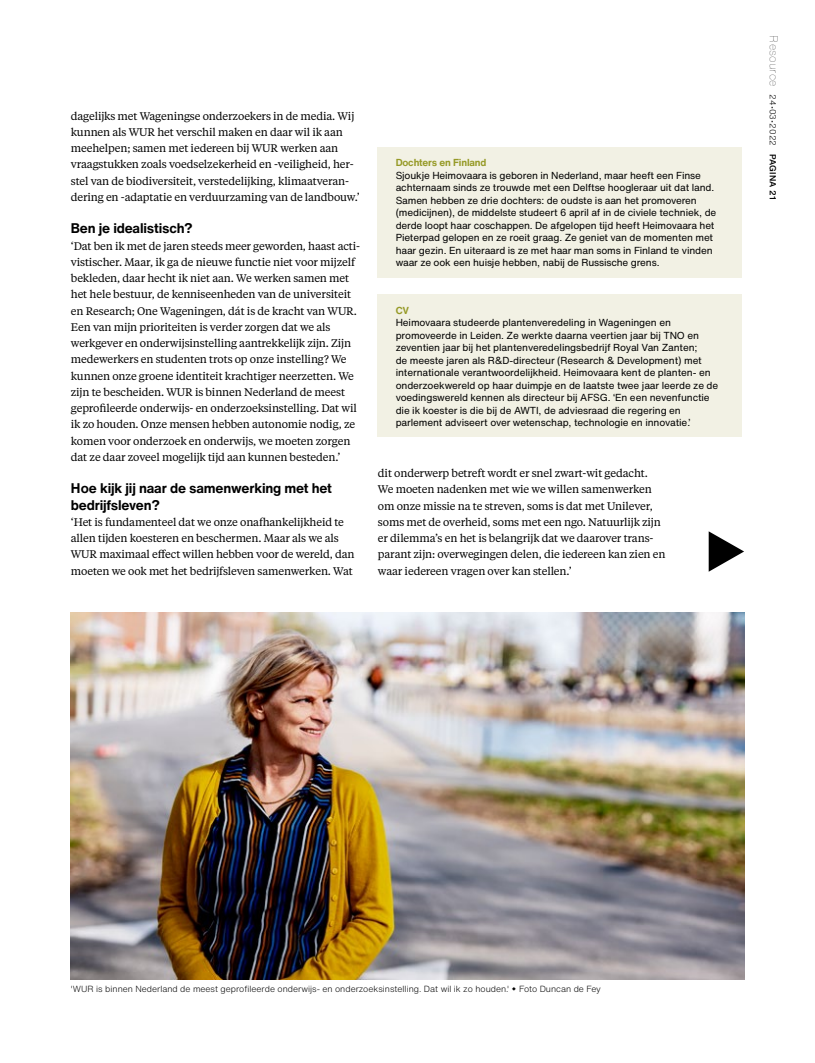
<style>
.page{position:relative;width:815px;height:1063px;background:#fff}
.page>*{position:absolute;margin:0;border:0;box-sizing:border-box;transform-origin:0 0}
.t1{font:700 13.75px/16.2px "Helvetica Now Text";letter-spacing:-.015em;color:#000}
.t2{font:11px/16.2px "Tiempos Text";letter-spacing:-.015em;color:#000}
.t3{font:10px/12.5px "Helvetica Now Text";letter-spacing:-.015em;color:#000}
.t4{font:700 10px "Helvetica Now Text";letter-spacing:-.015em;color:#969a27}
.t5{font:300 8.75px "Helvetica Now Text";color:#000}
.s1{font-weight:100;font-size:11.25px}
.s2{font-weight:500}
</style>
<div class="page">
<img style="left:71px;top:613px;width:673px;height:367px">
<div style="left:378px;top:147px;width:364px;height:130px;background:#f2f1e4"></div>
<div style="left:378px;top:295px;width:364px;height:142px;background:#f2f1e4"></div>
<svg style="left:709px;top:531px;width:35px;height:41px"></svg>
<p class="t2" style="left:71px;top:107px;width:291px">dagelijks met Wageningse onderzoekers in de media. Wij kunnen als WUR het verschil maken en daar wil ik aan meehelpen; samen met iedereen bij WUR werken aan vraagstukken zoals voedselzekerheid en -veiligheid, her&shy;stel van de biodiversiteit, verstedelijking, klimaatveran&shy;dering en -adaptatie en verduurzaming van de landbouw.’</p>
<p class="t1" style="left:71px;top:220px;width:123px">Ben je idealistisch?</p>
<p class="t2" style="left:71px;top:237px;width:291px">‘Dat ben ik met de jaren steeds meer geworden, haast acti&shy;vistischer. Maar, ik ga de nieuwe functie niet voor mijzelf bekleden, daar hecht ik niet aan. We werken samen met het hele bestuur, de kenniseenheden van de universiteit en Research; One Wageningen, dát is de kracht van WUR.<br>Een van mijn prioriteiten is verder zorgen dat we als werkgever en onderwijsinstelling aantrekkelijk zijn. Zijn medewerkers en studenten trots op onze instelling? We kunnen onze groene identiteit krachtiger neerzetten. We zijn te bescheiden. WUR is binnen Nederland de meest geprofileerde onderwijs- en onderzoeksinstelling. Dat wil ik zo houden. Onze mensen hebben autonomie nodig, ze komen voor onderzoek en onderwijs, we moeten zorgen dat ze daar zoveel mogelijk tijd aan kunnen besteden.’</p>
<p class="t1" style="left:71px;top:480px;width:263px">Hoe kijk jij naar de samenwerking met het bedrijfsleven?</p>
<p class="t2" style="left:71px;top:513px;width:285px">‘Het is fundamenteel dat we onze onafhankelijkheid te allen tijden koesteren en beschermen. Maar als we als WUR maximaal effect willen hebben voor de wereld, dan moeten we ook met het bedrijfsleven samenwerken. Wat</p>
<p class="t4" style="left:396px;top:155px;width:92px">Dochters en Finland</p>
<p class="t3" style="left:396px;top:169px;width:322px">Sjoukje Heimovaara is geboren in Nederland, maar heeft een Finse achternaam sinds ze trouwde met een Delftse hoogleraar uit dat land.<br>Samen hebben ze drie dochters: de oudste is aan het promoveren (medicijnen), de middelste studeert 6 april af in de civiele techniek, de derde loopt haar coschappen. De afgelopen tijd heeft Heimovaara het Pieterpad gelopen en ze roeit graag. Ze geniet van de momenten met haar gezin. En uiteraard is ze met haar man soms in Finland te vinden waar ze ook een huisje hebben, nabij de Russische grens.</p>
<p class="t4" style="left:396px;top:303px;width:15px">CV</p>
<p class="t3" style="left:396px;top:316px;width:324px">Heimovaara studeerde plantenveredeling in Wageningen en promoveerde in Leiden. Ze werkte daarna veertien jaar bij TNO en zeventien jaar bij het plantenveredelingsbedrijf Royal Van Zanten;<br>de meeste jaren als R&amp;D-directeur (Research &amp; Development) met internationale verantwoordelijkheid. Heimovaara kent de planten- en onderzoekwereld op haar duimpje en de laatste twee jaar leerde ze de voedingswereld kennen als directeur bij AFSG. ‘En een nevenfunctie die ik koester is die bij de AWTI, de adviesraad die regering en parlement adviseert over wetenschap, technologie en innovatie.’</p>
<p class="t2" style="left:378px;top:465px;width:289px">dit onderwerp betreft wordt er snel zwart-wit gedacht.<br>We moeten nadenken met wie we willen samenwerken om onze missie na te streven, soms is dat met Unilever, soms met de overheid, soms met een ngo. Natuurlijk zijn er dilemma’s en het is belangrijk dat we daarover trans&shy;parant zijn: overwegingen delen, die iedereen kan zien en waar iedereen vragen over kan stellen.’</p>
<p class="t5" style="left:779px;top:35px;width:166px;rotate:90deg"><span class="s1">Resource</span> 24•03•2022 <span class="s2">PAGINA 21</span></p>
<p class="t5" style="left:71px;top:982px;width:532px">'WUR is binnen Nederland de meest geprofileerde onderwijs- en onderzoeksinstelling. Dat wil ik zo houden.' Foto Duncan de Fey</p>
</div>
